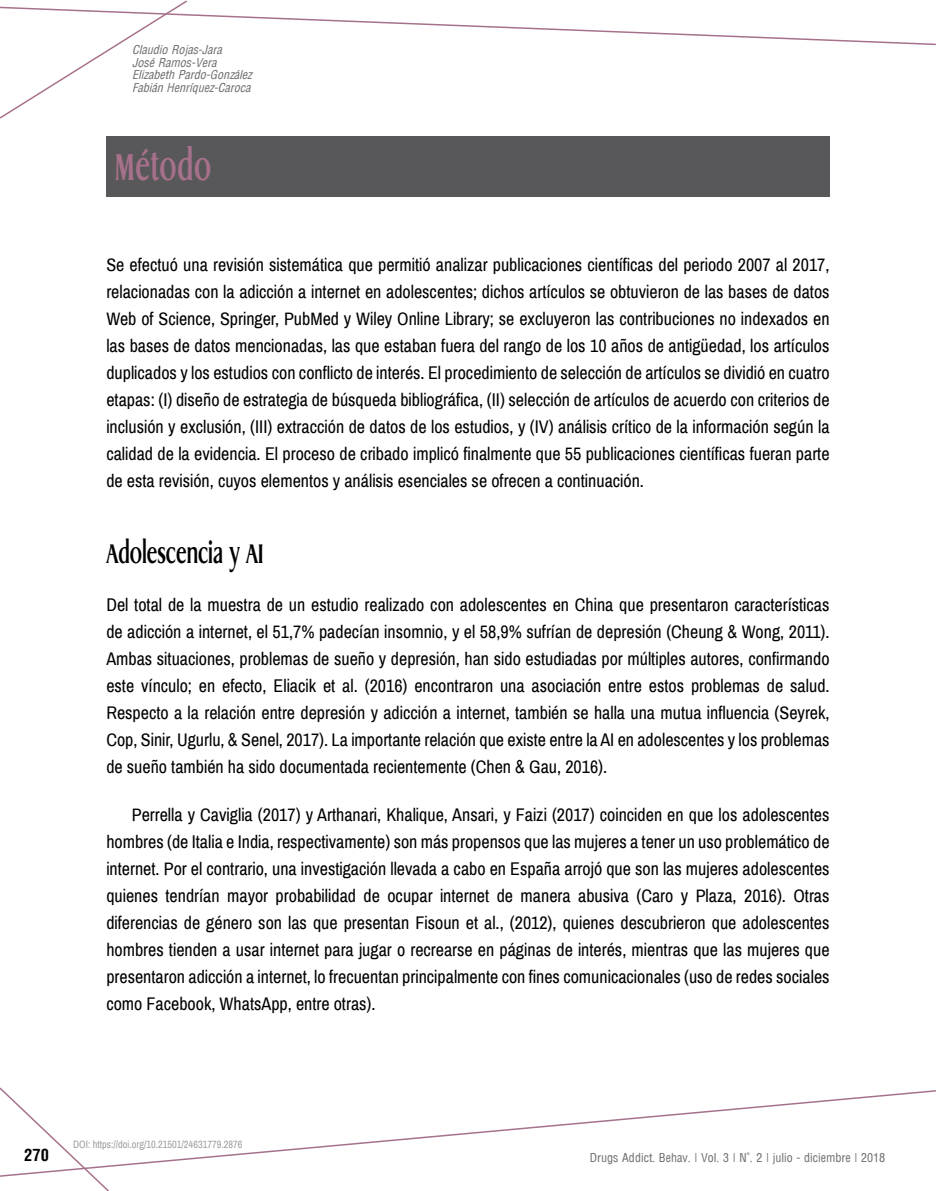
<style>
.page{position:relative;width:936px;height:1191px;background:#fff}
.page>*{position:absolute;margin:0;border:0;box-sizing:border-box;transform-origin:0 0}
.t1{font:700 37.5px "Griffon Condensed";letter-spacing:.02em;color:#a7718c}
.t2{font:700 27px "Griffon Condensed";color:#000}
.t3{font:18px/27px "Archivo Narrow";color:#000;text-align:justify}
.t4{font:700 condensed 16.5px "Arena";color:#000}
.t5{font:italic condensed 12px/12.8px "Arena";color:#707172}
.t6{font:12px "Arena Condensed";color:#707172}
.t7{font:10.5px "Archivo Narrow";color:#9c9e9f}
.s1{font-family:"Arial Narrow"}
</style>
<div class="page">
<svg style="left:0;top:0;width:935px;height:119px"></svg>
<svg style="left:110px;top:1090px;width:825px;height:77px"></svg>
<svg style="left:0;top:1087px;width:110px;height:104px"></svg>
<div style="left:106px;top:136px;width:723px;height:61px;background:#58585a"></div>
<p class="t5" style="left:132px;top:43px;width:121px">Claudio Rojas-Jara<br>José Ramos-Vera<br>Elizabeth Pardo-González<br>Fabián Henríquez-Caroca</p>
<h1 class="t1" style="left:115px;top:141px;width:98px">Método</h1>
<p class="t3" style="left:106px;top:251px;width:724px">Se efectuó una revisión sistemática que permitió analizar publicaciones científicas del periodo 2007 al 2017, relacionadas con la adicción a internet en adolescentes; dichos artículos se obtuvieron de las bases de datos Web of Science, Springer, PubMed y Wiley Online Library; se excluyeron las contribuciones no indexados en las bases de datos mencionadas, las que estaban fuera del rango de los 10 años de antigüedad, los artículos duplicados y los estudios con conflicto de interés. El procedimiento de selección de artículos se dividió en cuatro etapas: (I) diseño de estrategia de búsqueda bibliográfica, (II) selección de artículos de acuerdo con criterios de inclusión y exclusión, (III) extracción de datos de los estudios, y (IV) análisis crítico de la información según la calidad de la evidencia. El proceso de cribado implicó finalmente que 55 publicaciones científicas fueran parte de esta revisión, cuyos elementos y análisis esenciales se ofrecen a continuación.</p>
<h2 class="t2" style="left:106px;top:534px;width:158px">Adolescencia y AI</h2>
<p class="t3" style="left:106px;top:591px;width:724px">Del total de la muestra de un estudio realizado con adolescentes en China que presentaron características de adicción a internet, el 51,7% padecían insomnio, y el 58,9% sufrían de depresión (Cheung <span class="s1">&amp;</span> Wong, 2011).<br>Ambas situaciones, problemas de sueño y depresión, han sido estudiadas por múltiples autores, confirmando este vínculo; en efecto, Eliacik et al. (2016) encontraron una asociación entre estos problemas de salud.<br>Respecto a la relación entre depresión y adicción a internet, también se halla una mutua influencia (Seyrek, Cop, Sinir, Ugurlu, <span class="s1">&amp;</span> Senel, 2017). La importante relación que existe entre la AI en adolescentes y los problemas de sueño también ha sido documentada recientemente (Chen <span class="s1">&amp;</span> Gau, 2016).</p>
<p class="t3" style="left:106px;top:801px;width:724px;text-indent:26px">Perrella y Caviglia (2017) y Arthanari, Khalique, Ansari, y Faizi (2017) coinciden en que los adolescentes hombres (de Italia e India, respectivamente) son más propensos que las mujeres a tener un uso problemático de internet. Por el contrario, una investigación llevada a cabo en España arrojó que son las mujeres adolescentes quienes tendrían mayor probabilidad de ocupar internet de manera abusiva (Caro y Plaza, 2016). Otras diferencias de género son las que presentan Fisoun et al., (2012), quienes descubrieron que adolescentes hombres tienden a usar internet para jugar o recrearse en páginas de interés, mientras que las mujeres que presentaron adicción a internet, lo frecuentan principalmente con fines comunicacionales (uso de redes sociales como Facebook, WhatsApp, entre otras).</p>
<p class="t7" style="left:73px;top:1138px;width:171px">DOI: https://doi.org/10.21501/24631779.2876</p>
<p class="t4" style="left:24px;top:1145px;width:26px">270</p>
<p class="t6" style="left:590px;top:1150px;width:297px">Drugs Addict. Behav. | Vol. 3 | N°. 2 | julio - diciembre | 2018</p>
</div>
